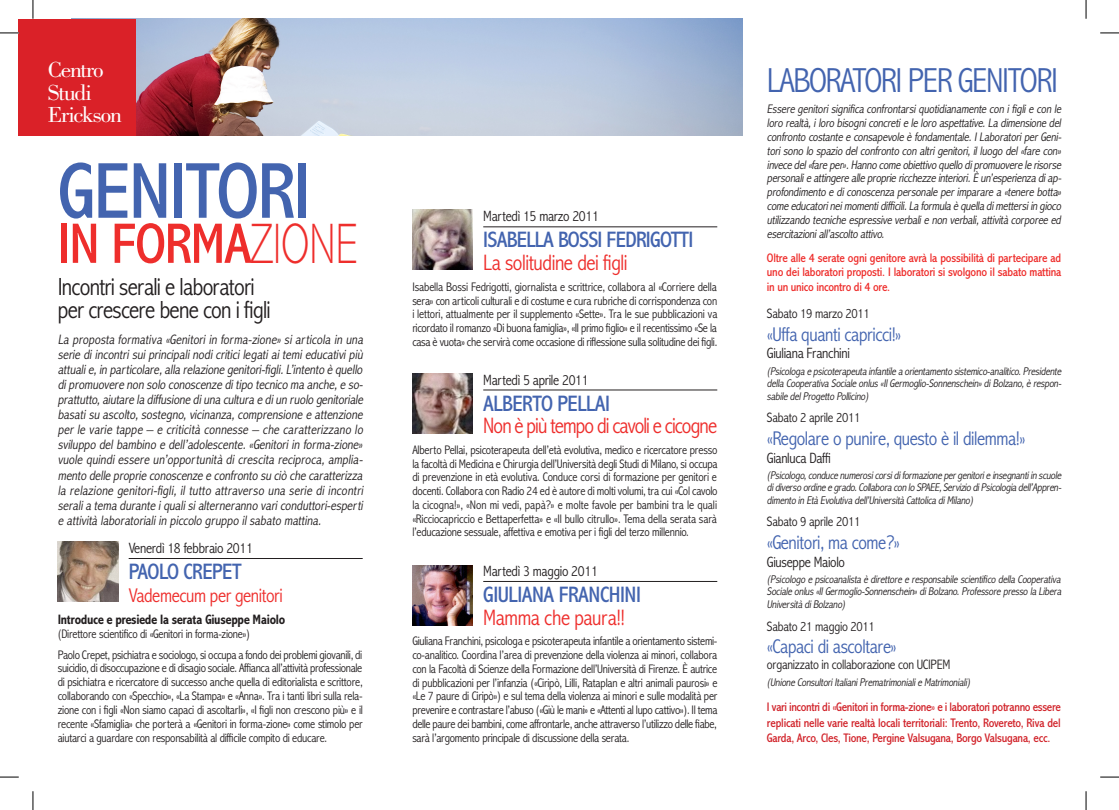
<style>
.page{position:relative;width:1119px;height:810px;background:#fff}
.page>*{position:absolute;margin:0;border:0;box-sizing:border-box;transform-origin:0 0}
.t1{font:condensed 80px "Abadi MT Std";letter-spacing:-.02em;color:#4364af}
.t2{font:condensed 57.5px "Abadi MT Std";letter-spacing:-.02em;color:#ee2e2c}
.t3{font:300 condensed 35px "Abadi MT Std";color:#4364af}
.t4{font:300 condensed 25px/22.6px "Abadi MT Std";letter-spacing:-.03em;color:#231f20}
.t5{font:condensed 22.5px "Abadi MT Std";letter-spacing:-.02em;color:#4364af}
.t6{font:300 condensed 22.5px "Abadi MT Std";letter-spacing:-.02em;color:#ee2e2c}
.t7{font:300 condensed 22.5px "Abadi MT Std";letter-spacing:-.04em;color:#ee2e2c}
.t8{font:22.5px/22.5px "Bodoni Std";letter-spacing:-.05em;color:#fff;scale:1.05 1}
.t9{font:300 condensed 20px "Abadi MT Std";letter-spacing:-.02em;color:#4364af}
.t10{font:300 condensed 20px "Abadi MT Std";letter-spacing:-.02em;color:#ee2e2c}
.t11{font:300 condensed 15px "Abadi MT Std";letter-spacing:-.02em;color:#231f20}
.t12{font:italic 300 condensed 13.75px/15.1px "Abadi MT Std";color:#231f20;text-align:justify}
.t13{font:300 condensed 13.75px "Abadi MT Std";letter-spacing:-.02em;color:#231f20}
.t14{font:700 condensed 13.75px "Abadi MT Std";letter-spacing:-.02em;color:#231f20}
.t15{font:300 condensed 12.5px/13.8px "Abadi MT Std";letter-spacing:-.02em;color:#231f20;text-align:justify}
.t16{font:italic 300 condensed 12.5px/13.9px "Abadi MT Std";color:#231f20;text-align:justify}
.t17{font:condensed 12.5px/15.1px "Abadi MT Std";letter-spacing:-.02em;color:#d1232a;text-align:justify}
.t18{font:condensed 12.5px/13.9px "Abadi MT Std";letter-spacing:-.015em;color:#ee2e2c}
.t19{font:italic 300 condensed 11.25px/12.6px "Abadi MT Std";color:#231f20;text-align:justify}
.s1{font-weight:200;font-stretch:normal}
</style>
<div class="page">
<img style="left:136px;top:19px;width:606px;height:117px">
<hr style="left:129px;top:558px;width:233px;height:1px;background:#231f20">
<hr style="left:483px;top:227px;width:234px;height:1px;background:#231f20">
<hr style="left:483px;top:390px;width:234px;height:1px;background:#231f20">
<hr style="left:483px;top:581px;width:234px;height:1px;background:#231f20">
<img style="left:412px;top:373px;width:60px;height:61px">
<img style="left:412px;top:565px;width:60px;height:60px">
<img style="left:412px;top:209px;width:60px;height:61px">
<div style="left:19px;top:19px;width:117px;height:117px;background:#da2128"></div>
<img style="left:58px;top:541px;width:60px;height:60px">
<svg style="left:0;top:32px;width:19px;height:2px"></svg>
<svg style="left:1100px;top:32px;width:18px;height:2px"></svg>
<svg style="left:0;top:776px;width:19px;height:2px"></svg>
<svg style="left:1100px;top:776px;width:18px;height:2px"></svg>
<svg style="left:32px;top:0;width:2px;height:19px"></svg>
<svg style="left:32px;top:791px;width:2px;height:19px"></svg>
<svg style="left:1085px;top:0;width:1px;height:19px"></svg>
<svg style="left:1085px;top:791px;width:1px;height:19px"></svg>
<h3 class="t8" style="left:48px;top:59px;width:72px">Centro<br>Studi<br>Erickson</h3>
<h3 class="t3" style="left:766px;top:62px;width:279px">Laboratori per genitori</h3>
<p class="t16" style="left:766px;top:102px;width:298px">Essere genitorisignifica confrontarsiquotidianamente con ifiglie con le loro realtà,iloro bisogniconcretie le loro aspettative.La dimensione del confronto costante e consapevole è fondamentale.ILaboratoriperGeni&shy;torisono lo spazio delconfronto con altrigenitori,illuogo del«fare con» invece del«fare per».Hanno come obiettivo quello dipromuovere le risorse personalie attingere alle proprie ricchezze interiori.È un’esperienza diap&shy;profondimento e diconoscenza personale perimparare a «tenere botta» come educatorineimomentidifficili.La formula è quella dimettersiin gioco utilizzando tecniche espressive verbalie non verbali,attività corporee ed esercitazioniall’ascolto attivo.</p>
<p class="t18" style="left:766px;top:252px;width:296px">Oltre alle 4 serate ogni genitore avrà la possibilità di partecipare ad uno dei laboratori proposti. I laboratori si svolgono il sabato mattina</p>
<p class="t18" style="left:766px;top:280px;width:125px">in un unico incontro di 4 ore.</p>
<p class="t13" style="left:766px;top:306px;width:104px">Sabato 19 marzo 2011</p>
<h3 class="t9" style="left:766px;top:323px;width:136px">«Uffa quanti capricci!»</h3>
<p class="t11" style="left:766px;top:345px;width:85px">Giuliana Franchini</p>
<p class="t19" style="left:766px;top:365px;width:298px">(Psicologa e psicoterapeuta infantile a orientamento sistemico-analitico.Presidente della Cooperativa Sociale onlus«IlGermoglio-Sonnenschein»diBolzano,è respon&shy;sabile delProgetto Pollicino)</p>
<p class="t13" style="left:766px;top:410px;width:95px">Sabato 2 aprile 2011</p>
<h3 class="t9" style="left:766px;top:427px;width:260px">«Regolare o punire, questo è il dilemma!»</h3>
<p class="t11" style="left:766px;top:449px;width:65px">Gianluca Daffi</p>
<p class="t19" style="left:766px;top:469px;width:298px">(Psicologo,conduce numerosicorsidiformazione pergenitorie insegnantiin scuole didiverso ordine e grado.Collabora con lo SPAEE,Servizio diPsicologia dell’Appren&shy;dimento in Età Evolutiva dell’Università Cattolica diMilano)</p>
<p class="t13" style="left:766px;top:514px;width:95px">Sabato 9 aprile 2011</p>
<h3 class="t9" style="left:766px;top:532px;width:134px">«Genitori, ma come?»</h3>
<p class="t11" style="left:766px;top:554px;width:79px">Giuseppe Maiolo</p>
<p class="t19" style="left:766px;top:573px;width:298px">(Psicologo e psicoanalista è direttore e responsabile scientifico della Cooperativa Sociale onlus«IlGermoglio-Sonnenschein»diBolzano.Professore presso la Libera Università diBolzano)</p>
<p class="t13" style="left:766px;top:619px;width:109px">Sabato 21 maggio 2011</p>
<h3 class="t9" style="left:766px;top:636px;width:131px">«Capaci di ascoltare»</h3>
<p class="t13" style="left:766px;top:657px;width:185px">organizzato in collaborazione con UCIPEM</p>
<p class="t19" style="left:766px;top:676px;width:207px">(Unione ConsultoriItalianiPrematrimonialie Matrimoniali)</p>
<p class="t17" style="left:766px;top:700px;width:295px">I vari incontri di «Genitori in forma-zione» e i laboratori potranno essere replicati nelle varie realtà locali territoriali: Trento, Rovereto, Riva del Garda, Arco, Cles, Tione, Pergine Valsugana, Borgo Valsugana, ecc.</p>
<h1 class="t1" style="left:58px;top:148px;width:254px">GENITORI</h1>
<h2 class="t2" style="left:58px;top:212px;width:302px">IN FORMA<span class="s1">ZIONE</span></h2>
<h3 class="t4" style="left:58px;top:276px;width:214px">Incontri serali e laboratori per crescere bene con i figli</h3>
<p class="t12" style="left:58px;top:332px;width:309px">La proposta formativa «Genitori in forma-zione» si articola in una serie diincontrisuiprincipalinodicriticilegatiaitemieducativipiù attualie,in particolare,alla relazione genitori-figli.L’intento è quello dipromuovere non solo conoscenze ditipo tecnico ma anche,e so&shy;prattutto,aiutare la diffusione diuna cultura e diun ruolo genitoriale basatisu ascolto,sostegno,vicinanza,comprensione e attenzione per le varie tappe – e criticità connesse – che caratterizzano lo sviluppo del bambino e dell’adolescente. «Genitori in forma-zione» vuole quindi essere un’opportunità di crescita reciproca, amplia&shy;mento delle proprie conoscenze e confronto su ciò che caratterizza la relazione genitori-figli, il tutto attraverso una serie di incontri seralia tema durante iqualisialterneranno variconduttori-esperti e attività laboratorialiin piccolo gruppo ilsabato mattina.</p>
<p class="t11" style="left:129px;top:540px;width:126px">Venerdì 18 febbraio 2011</p>
<h3 class="t5" style="left:129px;top:559px;width:75px">Pao lo Crepet</h3>
<h3 class="t10" style="left:129px;top:584px;width:156px">Vademecum per genitori</h3>
<p class="t14" style="left:58px;top:612px;width:229px">Introduce e presiede la serata Giuseppe Maiolo</p>
<p class="t15" style="left:58px;top:623px;width:306px;line-height:20.9px">(Direttore scientifico di «Genitori in forma-zione»)<br>Paolo Crepet, psichiatra e sociologo, si occupa a fondo dei problemi giovanili, di</p>
<p class="t15" style="left:58px;top:662px;width:306px">suicidio, di disoccupazione e di disagio sociale. Affianca all’attività professionale di psichiatra e ricercatore di successo anche quella di editorialista e scrittore, collaborando con «Specchio», «La Stampa» e «Anna». Tra i tanti libri sulla rela&shy;zione con i figli «Non siamo capaci di ascoltarli», «I figli non crescono più» e il recente «Sfamiglia» che porterà a «Genitori in forma-zione» come stimolo per aiutarci a guardare con responsabilità al difficile compito di educare.</p>
<p class="t11" style="left:483px;top:208px;width:117px">Martedì 15 marzo 2011</p>
<h3 class="t5" style="left:483px;top:228px;width:162px">Isabella Bossi Fedrigotti</h3>
<h3 class="t6" style="left:483px;top:250px;width:146px">La solitudine dei figli</h3>
<p class="t15" style="left:412px;top:280px;width:306px">Isabella Bossi Fedrigotti, giornalista e scrittrice, collabora al «Corriere della sera» con articoli culturali e di costume e cura rubriche di corrispondenza con i lettori, attualmente per il supplemento «Sette». Tra le sue pubblicazioni va ricordato il romanzo «Di buona famiglia», «Il primo figlio» e il recentissimo «Se la casa è vuota» che servirà come occasione di riflessione sulla solitudine dei figli.</p>
<p class="t11" style="left:483px;top:371px;width:107px">Martedì 5 aprile 2011</p>
<h3 class="t5" style="left:483px;top:391px;width:40px">Alberto</h3>
<h3 class="t5" style="left:557px;top:391px;width:46px">Pellai</h3>
<h3 class="t7" style="left:483px;top:413px;width:235px">Non è più tempo di cavoli e cicogne</h3>
<p class="t15" style="left:412px;top:443px;width:307px">Alberto Pellai, psicoterapeuta dell’età evolutiva, medico e ricercatore presso la facoltà di Medicina e Chirurgia dell’Università degli Studi di Milano, si occupa di prevenzione in età evolutiva. Conduce corsi di formazione per genitori e docenti. Collabora con Radio 24 ed è autore di molti volumi, tra cui «Col cavolo la cicogna!», «Non mi vedi, papà?» e molte favole per bambini tra le quali «Ricciocapriccio e Bettaperfetta» e «Il bullo citrullo». Tema della serata sarà l’educazione sessuale, affettiva e emotiva per i figli del terzo millennio.</p>
<p class="t11" style="left:483px;top:563px;width:116px">Martedì 3 maggio 2011</p>
<h3 class="t5" style="left:483px;top:582px;width:44px">Giuliana</h3>
<h3 class="t5" style="left:558px;top:582px;width:21px">Franc</h3>
<h3 class="t5" style="left:608px;top:582px;width:19px">hini</h3>
<h3 class="t6" style="left:483px;top:605px;width:143px">Mamma che paura!!</h3>
<p class="t15" style="left:412px;top:635px;width:306px">Giuliana Franchini, psicologa e psicoterapeuta infantile a orientamento sistemi&shy;co-analitico. Coordina l’area di prevenzione della violenza ai minori, collabora con la Facoltà di Scienze della Formazione dell’Università di Firenze. È autrice di pubblicazioni per l’infanzia («Ciripò, Lilli, Rataplan e altri animali paurosi» e «Le 7 paure di Ciripò») e sul tema della violenza ai minori e sulle modalità per prevenire e contrastare l’abuso («Giù le mani» e «Attenti al lupo cattivo»). Il tema delle paure dei bambini, come affrontarle, anche attraverso l’utilizzo delle fiabe, sarà l’argomento principale di discussione della serata.</p>
</div>
